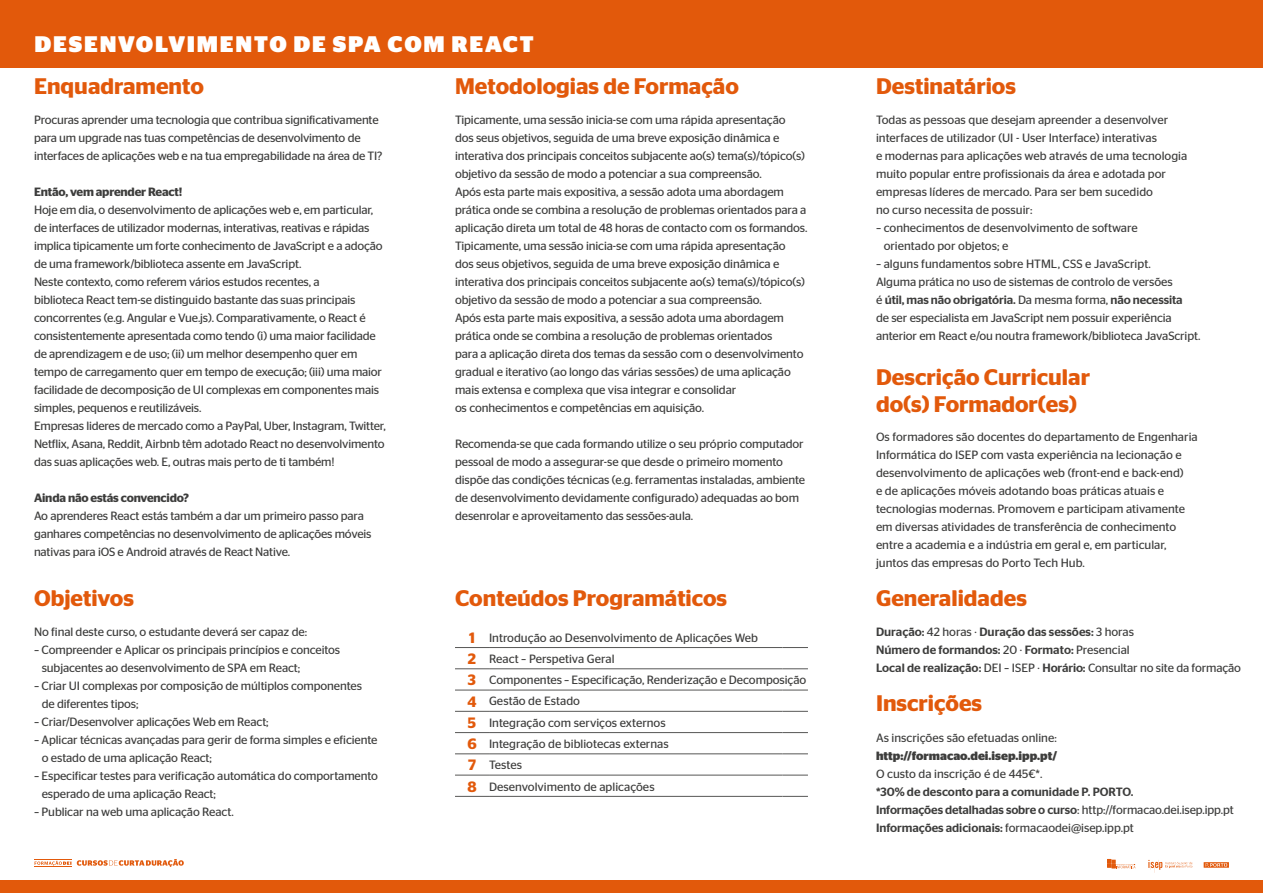
<style>
.page{position:relative;width:1263px;height:893px;background:#fff}
.page>*{position:absolute;margin:0;border:0;box-sizing:border-box;transform-origin:0 0}
.t1{font:600 22.5px/27px "Stag Sans";color:#e2590b}
.t2{font:900 22.5px "Stag Sans";letter-spacing:.075em;color:#fff}
.t3{font:12px/18px "Stag Sans";letter-spacing:-.01em;color:#3d3d3c}
.t4{font:500 12px/18px "Stag Sans";color:#3d3d3c}
.t5{font:600 12px "Stag Sans";letter-spacing:-.015em;color:#3d3d3c}
.t6{font:700 12px "Stag Sans";color:#3d3d3c}
.s1{font-weight:500}
.s2{font-weight:600;font-size:15px;color:#e2590b}
.s3{font-weight:400}
</style>
<div class="page">
<div style="left:0;top:0;width:1263px;height:68px;background:#e2590b"></div>
<div style="left:0;top:880px;width:1263px;height:13px;background:#e2590b"></div>
<svg style="left:1107px;top:859px;width:28px;height:9px"></svg>
<svg style="left:1204px;top:862px;width:25px;height:6px"></svg>
<svg style="left:1148px;top:860px;width:44px;height:13px"></svg>
<svg style="left:77px;top:859px;width:107px;height:8px"></svg>
<svg style="left:35px;top:861px;width:36px;height:5px"></svg>
<hr style="left:34px;top:859px;width:38px;height:1px;background:#e2590b">
<hr style="left:34px;top:866px;width:38px;height:1px;background:#e2590b">
<hr style="left:455px;top:647px;width:34px;height:1px;background:#575756">
<hr style="left:489px;top:647px;width:293px;height:1px;background:#575756">
<svg style="left:782px;top:647px;width:26px;height:1px"></svg>
<hr style="left:455px;top:668px;width:34px;height:1px;background:#575756">
<hr style="left:489px;top:668px;width:293px;height:1px;background:#575756">
<svg style="left:782px;top:668px;width:26px;height:1px"></svg>
<hr style="left:455px;top:690px;width:34px;height:1px;background:#575756">
<hr style="left:489px;top:690px;width:293px;height:1px;background:#575756">
<svg style="left:782px;top:690px;width:26px;height:1px"></svg>
<hr style="left:455px;top:711px;width:34px;height:1px;background:#575756">
<hr style="left:489px;top:711px;width:293px;height:1px;background:#575756">
<svg style="left:782px;top:711px;width:26px;height:1px"></svg>
<hr style="left:455px;top:732px;width:34px;height:1px;background:#575756">
<hr style="left:489px;top:732px;width:293px;height:1px;background:#575756">
<svg style="left:782px;top:732px;width:26px;height:1px"></svg>
<hr style="left:455px;top:754px;width:34px;height:1px;background:#575756">
<hr style="left:489px;top:754px;width:293px;height:1px;background:#575756">
<svg style="left:782px;top:754px;width:26px;height:1px"></svg>
<hr style="left:455px;top:775px;width:34px;height:1px;background:#575756">
<hr style="left:489px;top:775px;width:293px;height:1px;background:#575756">
<svg style="left:782px;top:775px;width:26px;height:1px"></svg>
<hr style="left:455px;top:796px;width:34px;height:1px;background:#575756">
<hr style="left:489px;top:796px;width:293px;height:1px;background:#575756">
<svg style="left:782px;top:796px;width:26px;height:1px"></svg>
<h1 class="t2" style="left:34px;top:31px;width:501px">DESENVOLVIMENTO DE SPA COM REACT</h1>
<h1 class="t1" style="left:34px;top:72px;width:171px">Enquadramento</h1>
<p class="t3" style="left:34px;top:111px;width:350px">Procuras aprender uma tecnologia que contribua significativamente para um upgrade nas tuas competências de desenvolvimento de interfaces de aplicações web e na tua empregabilidade na área de TI?</p>
<p class="t5" style="left:34px;top:185px;width:150px">Então, vem aprender React!</p>
<p class="t3" style="left:34px;top:201px;width:353px">Hoje em dia, o desenvolvimento de aplicações web e, em particular, de interfaces de utilizador modernas, interativas, reativas e rápidas implica tipicamente um forte conhecimento de JavaScript e a adoção de uma framework/biblioteca assente em JavaScript.<br>Neste contexto, como referem vários estudos recentes, a<br>biblioteca React tem-se distinguido bastante das suas principais concorrentes (e.g. Angular e Vue.js). Comparativamente, o React é consistentemente apresentada como tendo (i) uma maior facilidade de aprendizagem e de uso; (ii) um melhor desempenho quer em tempo de carregamento quer em tempo de execução; (iii) uma maior facilidade de decomposição de UI complexas em componentes mais simples, pequenos e reutilizáveis.<br>Empresas lideres de mercado como a PayPal, Uber, Instagram, Twitter, Netflix, Asana, Reddit, Airbnb têm adotado React no desenvolvimento das suas aplicações web. E, outras mais perto de ti também!</p>
<p class="t5" style="left:34px;top:491px;width:157px">Ainda não estás convencido?</p>
<p class="t3" style="left:34px;top:507px;width:339px">Ao aprenderes React estás também a dar um primeiro passo para ganhares competências no desenvolvimento de aplicações móveis nativas para iOS e Android através de React Native.</p>
<h1 class="t1" style="left:455px;top:72px;width:285px">Metodologias de Formação</h1>
<h1 class="t1" style="left:876px;top:72px;width:141px">Destinatários</h1>
<p class="t3" style="left:455px;top:111px;width:354px">Tipicamente, uma sessão inicia-se com uma rápida apresentação<br>dos seus objetivos, seguida de uma breve exposição dinâmica e interativa dos principais conceitos subjacente ao(s) tema(s)/tópico(s) objetivo da sessão de modo a potenciar a sua compreensão.<br>Após esta parte mais expositiva, a sessão adota uma abordagem prática onde se combina a resolução de problemas orientados para a aplicação direta um total de 48 horas de contacto com os formandos.<br>Tipicamente, uma sessão inicia-se com uma rápida apresentação<br>dos seus objetivos, seguida de uma breve exposição dinâmica e interativa dos principais conceitos subjacente ao(s) tema(s)/tópico(s) objetivo da sessão de modo a potenciar a sua compreensão.<br>Após esta parte mais expositiva, a sessão adota uma abordagem prática onde se combina a resolução de problemas orientados<br>para a aplicação direta dos temas da sessão com o desenvolvimento gradual e iterativo (ao longo das várias sessões) de uma aplicação mais extensa e complexa que visa integrar e consolidar<br>os conhecimentos e competências em aquisição.</p>
<p class="t3" style="left:455px;top:435px;width:352px">Recomenda-se que cada formando utilize o seu próprio computador pessoal de modo a assegurar-se que desde o primeiro momento dispõe das condições técnicas (e.g. ferramentas instaladas, ambiente de desenvolvimento devidamente configurado) adequadas ao bom desenrolar e aproveitamento das sessões-aula.</p>
<p class="t3" style="left:876px;top:111px;width:313px">Todas as pessoas que desejam apreender a desenvolver interfaces de utilizador (UI - User Interface) interativas<br>e modernas para aplicações web através de uma tecnologia muito popular entre profissionais da área e adotada por empresas líderes de mercado. Para ser bem sucedido<br>no curso necessita de possuir:</p>
<p class="t3" style="left:884px;top:219px;width:256px;text-indent:-8px">– conhecimentos de desenvolvimento de software orientado por objetos; e</p>
<p class="t3" style="left:876px;top:255px;width:326px">– alguns fundamentos sobre HTML, CSS e JavaScript.<br>Alguma prática no uso de sistemas de controlo de versões<br>é <span class="s1">útil, mas não obrigatória.</span> Da mesma forma, <span class="s1">não necessita<br></span>de ser especialista em JavaScript nem possuir experiência anterior em React e/ou noutra framework/biblioteca JavaScript.</p>
<h1 class="t1" style="left:876px;top:364px;width:216px">Descrição Curricular do(s) Formador(es)</h1>
<p class="t3" style="left:876px;top:428px;width:323px">Os formadores são docentes do departamento de Engenharia Informática do ISEP com vasta experiência na lecionação e desenvolvimento de aplicações web (front-end e back-end)<br>e de aplicações móveis adotando boas práticas atuais e tecnologias modernas. Promovem e participam ativamente em diversas atividades de transferência de conhecimento entre a academia e a indústria em geral e, em particular, juntos das empresas do Porto Tech Hub.</p>
<h1 class="t1" style="left:34px;top:584px;width:101px">Objetivos</h1>
<h1 class="t1" style="left:876px;top:584px;width:152px">Generalidades</h1>
<h1 class="t1" style="left:455px;top:584px;width:274px">Conteúdos Programáticos</h1>
<p class="t3" style="left:34px;top:623px;width:275px">No final deste curso, o estudante deverá ser capaz de:</p>
<p class="t3" style="left:42px;top:641px;width:300px;text-indent:-8px">– Compreender e Aplicar os principais princípios e conceitos subjacentes ao desenvolvimento de SPA em React;</p>
<p class="t3" style="left:42px;top:677px;width:322px;text-indent:-8px">– Criar UI complexas por composição de múltiplos componentes de diferentes tipos;</p>
<p class="t3" style="left:34px;top:713px;width:236px">– Criar/Desenvolver aplicações Web em React;</p>
<p class="t3" style="left:42px;top:731px;width:337px;text-indent:-8px">– Aplicar técnicas avançadas para gerir de forma simples e eficiente o estado de uma aplicação React;</p>
<p class="t3" style="left:42px;top:767px;width:338px;text-indent:-8px">– Especificar testes para verificação automática do comportamento esperado de uma aplicação React;</p>
<p class="t3" style="left:34px;top:803px;width:201px">– Publicar na web uma aplicação React.</p>
<p class="t3" style="left:467px;top:627px;width:340px;line-height:21.3px"><span class="s2">1</span> Introdução ao Desenvolvimento de Aplicações Web<br><span class="s2">2</span> React – Perspetiva Geral<br><span class="s2">3</span> Componentes – Especificação, Renderização e Decomposição <span class="s2">4</span> Gestão de Estado<br><span class="s2">5</span> Integração com serviços externos<br><span class="s2">6</span> Integração de bibliotecas externas<br><span class="s2">7</span> Testes<br><span class="s2">8</span> Desenvolvimento de aplicações</p>
<p class="t4" style="left:876px;top:623px;width:367px">Duração: <span class="s3">42 horas ·</span> Duração das sessões: <span class="s3">3 horas<br></span>Número de formandos: <span class="s3">20 ·</span> Formato: <span class="s3">Presencial<br></span>Local de realização: <span class="s3">DEI – ISEP ·</span> Horário: <span class="s3">Consultar no site da formação</span></p>
<h1 class="t1" style="left:876px;top:690px;width:108px">Inscrições</h1>
<p class="t3" style="left:876px;top:728px;width:182px">As inscrições são efetuadas online:</p>
<p class="t6" style="left:876px;top:749px;width:183px">http://formacao.dei.isep.ipp.pt/</p>
<p class="t3" style="left:876px;top:764px;width:168px">O custo da inscrição é de 445€*.</p>
<p class="t4" style="left:876px;top:782px;width:359px">*30% de desconto para a comunidade P. PORTO.<br>Informações detalhadas sobre o curso<span class="s3">: http://formacao.dei.isep.ipp.pt<br></span>Informações adicionais: <span class="s3">formacaodei@isep.ipp.pt</span></p>
</div>
